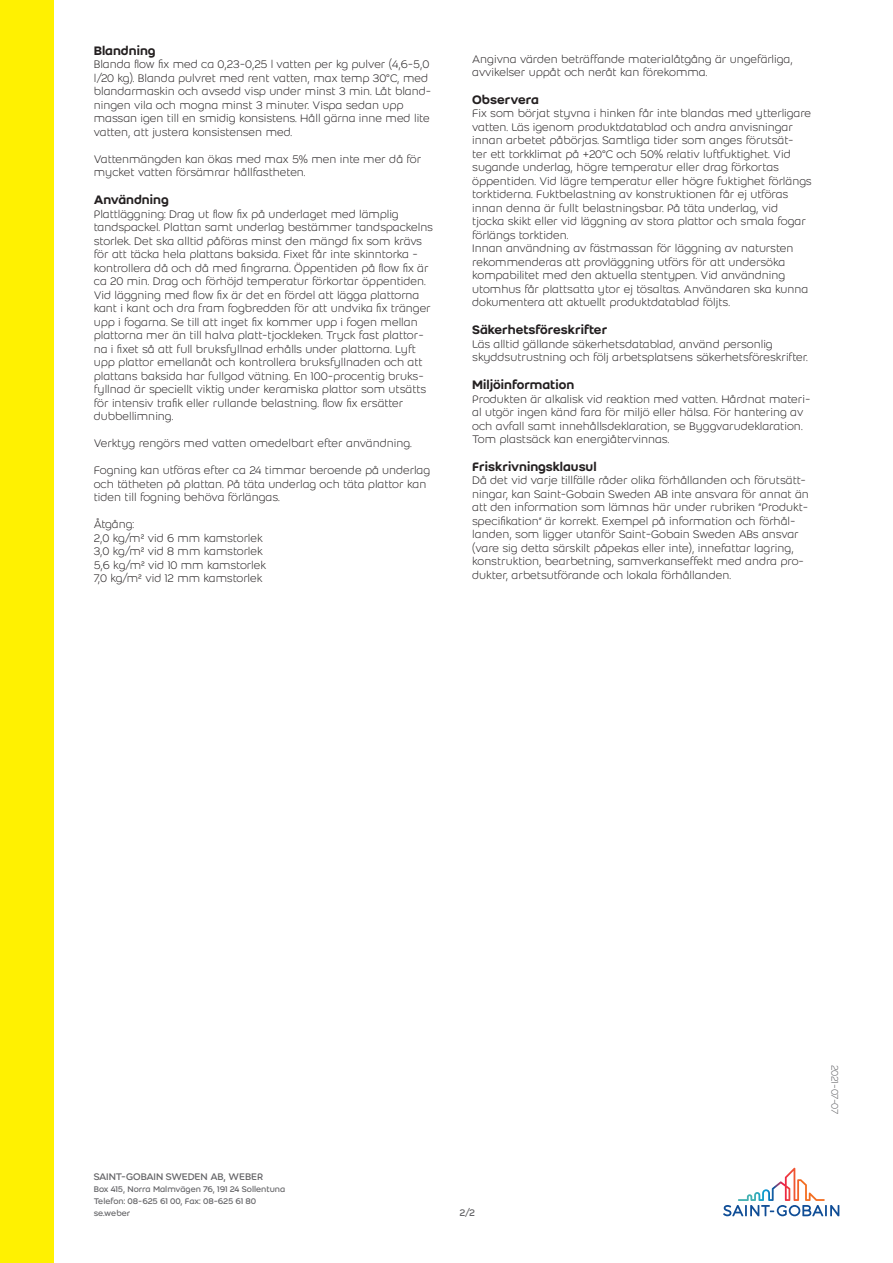
<style>
.page{position:relative;width:893px;height:1263px;background:#fff}
.page>*{position:absolute;margin:0;border:0;box-sizing:border-box;transform-origin:0 0}
.Second_header{font:500 13.5px "Weber";color:#231f20}
.Body_text{font:300 12px/13.5px "Weber";color:#231f20}
.t1{font:10.5px "Weber";letter-spacing:-.01em;color:#636366}
.Last_modification_da{font:300 10.5px "Weber";letter-spacing:-.04em;color:#636366}
.t2{font:9px/12px "Weber";letter-spacing:-.005em;color:#636366}
</style>
<div class="page">
<div style="left:0;top:0;width:54px;height:1263px;background:#fff101"></div>
<svg style="left:723px;top:1168px;width:116px;height:48px"></svg>
<p class="Second_header" style="left:94px;top:41px;width:64px">Blandning</p>
<p class="Body_text" style="left:94px;top:57px;width:339px">Blanda flow fix med ca 0,23-0,25 l vatten per kg pulver (4,6-5,0 l/20 kg). Blanda pulvret med rent vatten, max temp 30°C, med blandarmaskin och avsedd visp under minst 3 min. Låt bland&shy;ningen vila och mogna minst 3 minuter. Vispa sedan upp massan igen till en smidig konsistens. Håll gärna inne med lite vatten, att justera konsistensen med.</p>
<p class="Body_text" style="left:94px;top:152px;width:329px">Vattenmängden kan ökas med max 5% men inte mer då för mycket vatten försämrar hållfastheten.</p>
<p class="Second_header" style="left:94px;top:190px;width:77px">Användning</p>
<p class="Body_text" style="left:94px;top:207px;width:341px">Plattläggning: Drag ut flow fix på underlaget med lämplig tandspackel. Plattan samt underlag bestämmer tandspackelns storlek. Det ska alltid påföras minst den mängd fix som krävs för att täcka hela plattans baksida. Fixet får inte skinntorka - kontrollera då och då med fingrarna. Öppentiden på flow fix är ca 20 min. Drag och förhöjd temperatur förkortar öppentiden.<br>Vid läggning med flow fix är det en fördel att lägga plattorna kant i kant och dra fram fogbredden för att undvika fix tränger upp i fogarna. Se till att inget fix kommer upp i fogen mellan plattorna mer än till halva platt-tjockleken. Tryck fast plattor&shy;na i fixet så att full bruksfyllnad erhålls under plattorna. Lyft upp plattor emellanåt och kontrollera bruksfyllnaden och att plattans baksida har fullgod vätning. En 100-procentig bruks&shy;fyllnad är speciellt viktig under keramiska plattor som utsätts för intensiv trafik eller rullande belastning. flow fix ersätter dubbellimning.</p>
<p class="Body_text" style="left:94px;top:436px;width:320px">Verktyg rengörs med vatten omedelbart efter användning.</p>
<p class="Body_text" style="left:94px;top:463px;width:338px">Fogning kan utföras efter ca 24 timmar beroende på underlag och tätheten på plattan. På täta underlag och täta plattor kan tiden till fogning behöva förlängas.</p>
<p class="Body_text" style="left:94px;top:517px;width:174px">Åtgång:<br>2,0 kg/m² vid 6 mm kamstorlek<br>3,0 kg/m² vid 8 mm kamstorlek<br>5,6 kg/m² vid 10 mm kamstorlek<br>7,0 kg/m² vid 12 mm kamstorlek</p>
<p class="Body_text" style="left:472px;top:52px;width:322px">Angivna värden beträffande materialåtgång är ungefärliga, avvikelser uppåt och neråt kan förekomma.</p>
<p class="Second_header" style="left:472px;top:90px;width:68px">Observera</p>
<p class="Body_text" style="left:472px;top:107px;width:341px">Fix som börjat styvna i hinken får inte blandas med ytterligare vatten. Läs igenom produktdatablad och andra anvisningar innan arbetet påbörjas. Samtliga tider som anges förutsät&shy;ter ett torkklimat på +20°C och 50% relativ luftfuktighet. Vid sugande underlag, högre temperatur eller drag förkortas öppentiden. Vid lägre temperatur eller högre fuktighet förlängs torktiderna. Fuktbelastning av konstruktionen får ej utföras innan denna är fullt belastningsbar. På täta underlag, vid tjocka skikt eller vid läggning av stora plattor och smala fogar förlängs torktiden.<br>Innan användning av fästmassan för läggning av natursten rekommenderas att provläggning utförs för att undersöka kompabilitet med den aktuella stentypen. Vid användning utomhus får plattsatta ytor ej tösaltas. Användaren ska kunna dokumentera att aktuellt produktdatablad följts.</p>
<p class="Second_header" style="left:472px;top:320px;width:137px">Säkerhetsföreskrifter</p>
<p class="Body_text" style="left:472px;top:337px;width:337px">Läs alltid gällande säkerhetsdatablad, använd personlig skyddsutrustning och följ arbetsplatsens säkerhetsföreskrifter.</p>
<p class="Second_header" style="left:472px;top:375px;width:104px">Miljöinformation</p>
<p class="Body_text" style="left:472px;top:392px;width:340px">Produkten är alkalisk vid reaktion med vatten. Hårdnat materi&shy;al utgör ingen känd fara för miljö eller hälsa. För hantering av och avfall samt innehållsdeklaration, se Byggvarudeklaration.<br>Tom plastsäck kan energiåtervinnas.</p>
<p class="Second_header" style="left:472px;top:456px;width:126px">Friskrivningsklausul</p>
<p class="Body_text" style="left:472px;top:473px;width:338px">Då det vid varje tillfälle råder olika förhållanden och förutsätt&shy;ningar, kan Saint-Gobain Sweden AB inte ansvara för annat än att den information som lämnas här under rubriken ”Produkt&shy;specifikation” är korrekt. Exempel på information och förhål&shy;landen, som ligger utanför Saint-Gobain Sweden ABs ansvar (vare sig detta särskilt påpekas eller inte), innefattar lagring, konstruktion, bearbetning, samverkanseffekt med andra pro&shy;dukter, arbetsutförande och lokala förhållanden.</p>
<p class="t1" style="left:94px;top:1169px;width:171px">SAINT-GOBAIN SWEDEN AB, WEBER</p>
<p class="t2" style="left:94px;top:1183px;width:193px">Box 415, Norra Malmvägen 76, 191 24 Sollentuna<br>Telefon: 08-625 61 00, Fax: 08-625 61 80 se.weber</p>
<p class="t1" style="left:459px;top:1205px;width:17px">2/2</p>
<p class="Last_modification_da" style="left:842px;top:1065px;width:51px;rotate:90deg">2021-07-07</p>
</div>
